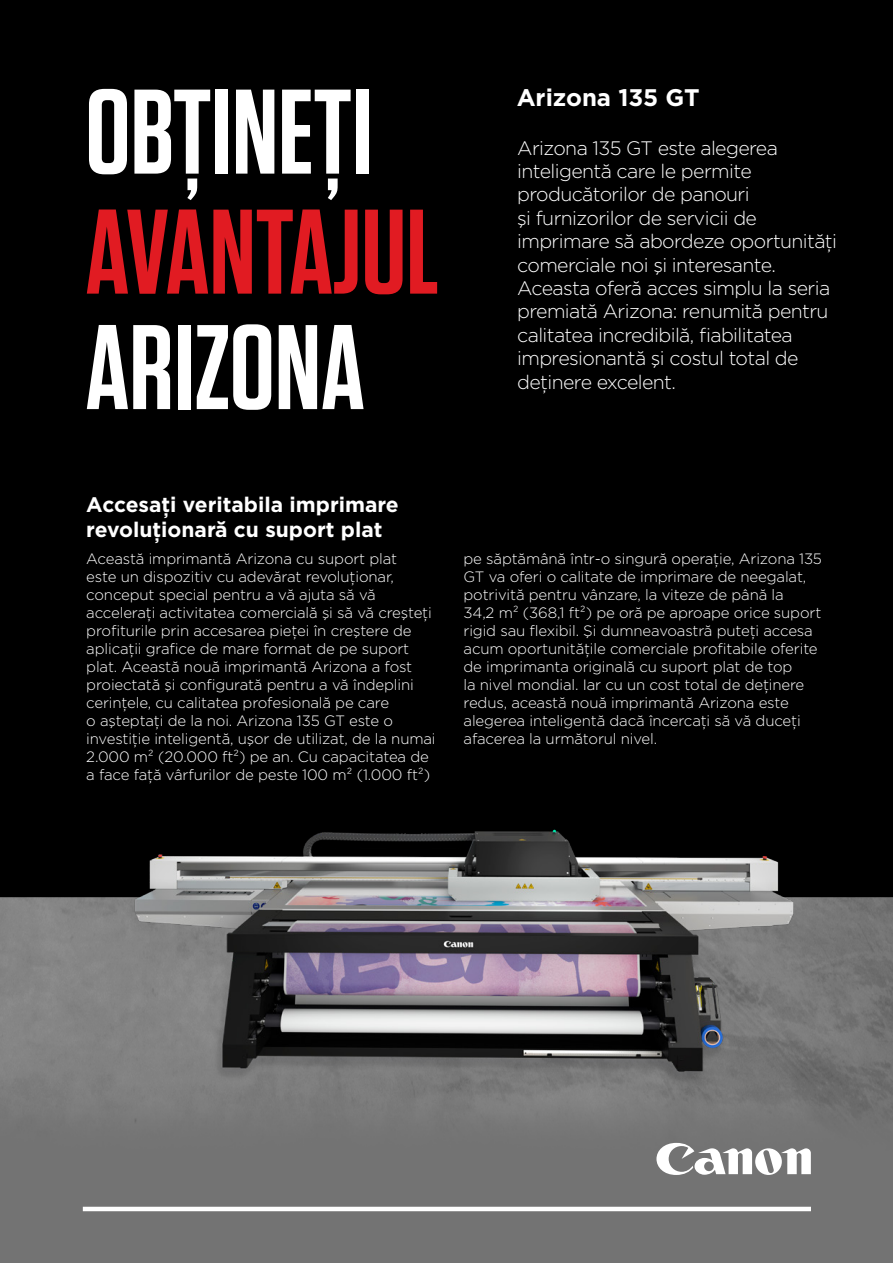
<style>
.page{position:relative;width:893px;height:1263px;background:#fff}
.page>*{position:absolute;margin:0;border:0;box-sizing:border-box;transform-origin:0 0}
.t1{font:600 120px "Tungsten";color:#fff}
.t2{font:600 120px "Tungsten";letter-spacing:-.005em;color:#e11b22}
.t3{font:700 24px "Gotham";color:#fff}
.t4{font:700 21px/25.2px "Gotham";color:#fff}
.t5{font:300 19.5px/23.4px "Gotham";letter-spacing:-.03em;color:#fff}
.t6{font:300 15px/18px "Gotham";letter-spacing:-.01em;color:#fff}
</style>
<div class="page">
<img style="left:0;top:897px;width:893px;height:366px">
<div style="left:0;top:0;width:893px;height:897px;background:#000"></div>
<img style="left:60px;top:809px;width:792px;height:411px">
<svg style="left:656px;top:1143px;width:155px;height:32px"></svg>
<hr style="left:83px;top:1207px;width:728px;height:4px;background:#fff">
<h1 class="t1" style="left:85px;top:69px;width:289px">OBŢINEŢI</h1>
<h1 class="t2" style="left:85px;top:189px;width:355px">AVANTAJUL</h1>
<h1 class="t1" style="left:85px;top:304px;width:281px">ARIZONA</h1>
<h2 class="t3" style="left:517px;top:82px;width:185px">Arizona 135 GT</h2>
<p class="t5" style="left:517px;top:135px;width:321px">Arizona 135 GT este alegerea inteligentă care le permite producătorilor de panouri<br>şi furnizorilor de servicii de imprimare să abordeze oportunităţi comerciale noi şi interesante.<br>Aceasta oferă acces simplu la seria premiată Arizona: renumită pentru calitatea incredibilă, fiabilitatea impresionantă şi costul total de deţinere excelent.</p>
<h3 class="t4" style="left:86px;top:492px;width:314px">Accesaţi veritabila imprimare revoluţionară cu suport plat</h3>
<p class="t6" style="left:86px;top:549px;width:351px">Această imprimantă Arizona cu suport plat<br>este un dispozitiv cu adevărat revoluţionar, conceput special pentru a vă ajuta să vă acceleraţi activitatea comercială şi să vă creşteţi profiturile prin accesarea pieţei în creştere de aplicaţii grafice de mare format de pe suport plat. Această nouă imprimantă Arizona a fost proiectată şi configurată pentru a vă îndeplini cerinţele, cu calitatea profesională pe care<br>o aşteptaţi de la noi. Arizona 135 GT este o investiţie inteligentă, uşor de utilizat, de la numai 2.000 m² (20.000 ft²) pe an. Cu capacitatea de a face faţă vârfurilor de peste 100 m² (1.000 ft²)</p>
<p class="t6" style="left:464px;top:549px;width:360px">pe săptămână într-o singură operaţie, Arizona 135<br>GT va oferi o calitate de imprimare de neegalat, potrivită pentru vânzare, la viteze de până la<br>34,2 m² (368,1 ft²) pe oră pe aproape orice suport rigid sau flexibil. Şi dumneavoastră puteţi accesa acum oportunităţile comerciale profitabile oferite de imprimanta originală cu suport plat de top<br>la nivel mondial. Iar cu un cost total de deţinere redus, această nouă imprimantă Arizona este alegerea inteligentă dacă încercaţi să vă duceţi afacerea la următorul nivel.</p>
</div>
